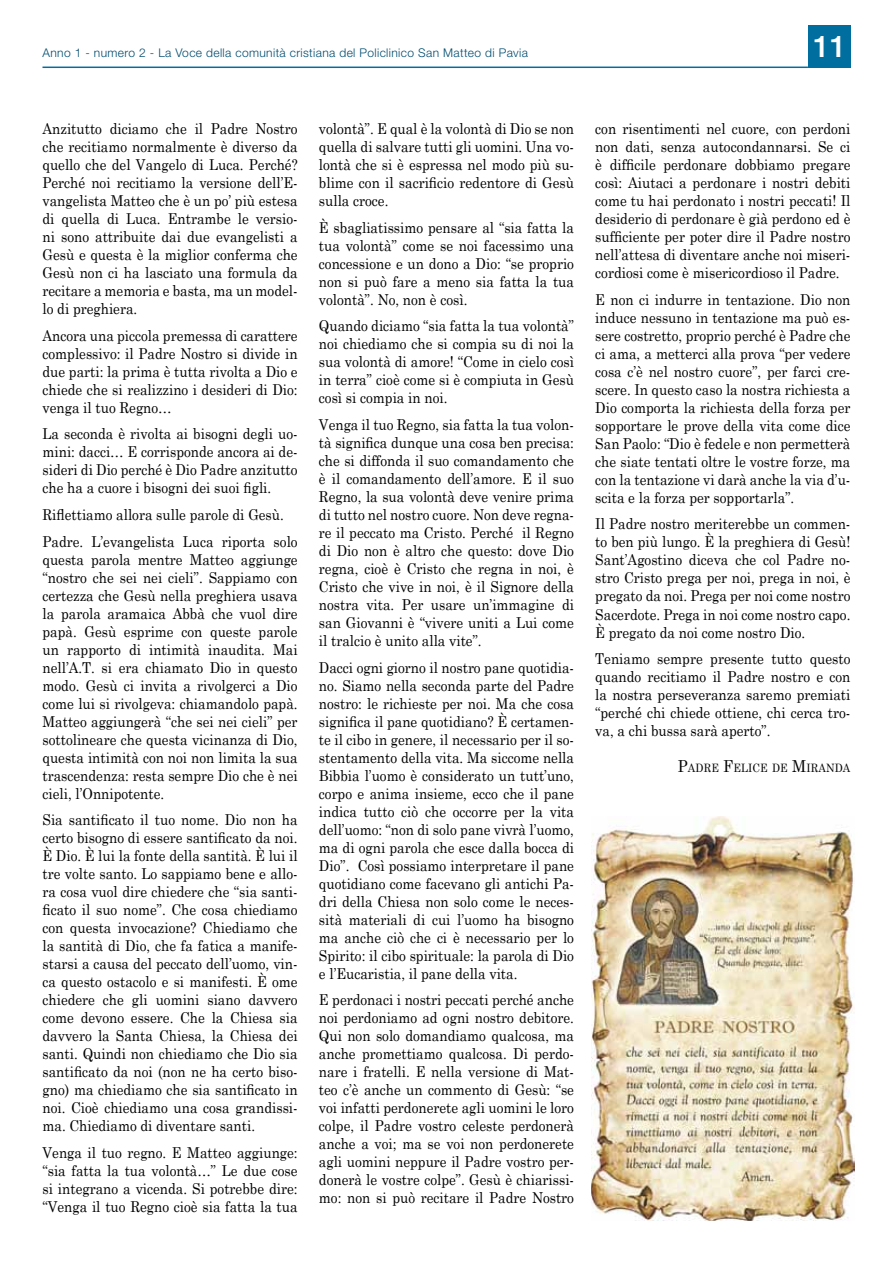
<style>
.page{position:relative;width:893px;height:1263px;background:#fff}
.page>*{position:absolute;margin:0;border:0;box-sizing:border-box;transform-origin:0 0}
.t1{font:500 30px "Helvetica Neue";color:#fff}
.t2{font:15px/18px "Century Schoolbook";color:#000;text-align:justify;scale:.9 1}
.t3{font:300 12px "Helvetica Neue";letter-spacing:.03em;color:#004d70}
.t4{font:11.55px "Century Schoolbook";letter-spacing:.015em;color:#000;scale:.9 1}
.s1{font-size:16.5px}
</style>
<div class="page">
<div style="left:808px;top:26px;width:42px;height:42px;background:#006f9f"></div>
<hr style="left:42px;top:67px;width:766px;height:1px;background:#006f9f">
<img style="left:591px;top:816px;width:264px;height:404px">
<p class="t3" style="left:42px;top:45px;width:487px">Anno 1 - numero 2 - La Voce della comunità cristiana del Policlinico San Matteo di Pavia</p>
<h1 class="t1" style="left:813px;top:28px;width:35px">11</h1>
<p class="t2" style="left:43px;top:120px;width:285px">Anzitutto diciamo che il Padre Nostro che recitiamo normalmente è diverso da quello che del Vangelo di Luca. Perché?<br>Perché noi recitiamo la versione dell’E&shy;vangelista Matteo che è un po’ più estesa di quella di Luca. Entrambe le versio&shy;ni sono attribuite dai due evangelisti a Gesù e questa è la miglior conferma che Gesù non ci ha lasciato una formula da recitare a memoria e basta, ma un model&shy;lo di preghiera.</p>
<p class="t2" style="left:43px;top:326px;width:285px">Ancora una piccola premessa di carattere complessivo: il Padre Nostro si divide in due parti: la prima è tutta rivolta a Dio e chiede che si realizzino i desideri di Dio: venga il tuo Regno…</p>
<p class="t2" style="left:43px;top:425px;width:285px">La seconda è rivolta ai bisogni degli uo&shy;mini: dacci… E corrisponde ancora ai de&shy;sideri di Dio perché è Dio Padre anzitutto che ha a cuore i bisogni dei suoi figli.</p>
<p class="t2" style="left:43px;top:501px;width:285px;line-height:26.5px">Riflettiamo allora sulle parole di Gesù.<br>Padre. L’evangelista Luca riporta solo</p>
<p class="t2" style="left:43px;top:550px;width:285px">questa parola mentre Matteo aggiunge “nostro che sei nei cieli”. Sappiamo con certezza che Gesù nella preghiera usava la parola aramaica Abbà che vuol dire papà. Gesù esprime con queste parole un rapporto di intimità inaudita. Mai nell’A.T. si era chiamato Dio in questo modo. Gesù ci invita a rivolgerci a Dio come lui si rivolgeva: chiamandolo papà.<br>Matteo aggiungerà “che sei nei cieli” per sottolineare che questa vicinanza di Dio, questa intimità con noi non limita la sua trascendenza: resta sempre Dio che è nei cieli, l’Onnipotente.</p>
<p class="t2" style="left:43px;top:810px;width:285px">Sia santificato il tuo nome. Dio non ha certo bisogno di essere santificato da noi.<br>È Dio. È lui la fonte della santità. È lui il tre volte santo. Lo sappiamo bene e allo&shy;ra cosa vuol dire chiedere che “sia santi&shy;ficato il suo nome”. Che cosa chiediamo con questa invocazione? Chiediamo che la santità di Dio, che fa fatica a manife&shy;starsi a causa del peccato dell’uomo, vin&shy;ca questo ostacolo e si manifesti. È ome chiedere che gli uomini siano davvero come devono essere. Che la Chiesa sia davvero la Santa Chiesa, la Chiesa dei santi. Quindi non chiediamo che Dio sia santificato da noi (non ne ha certo biso&shy;gno) ma chiediamo che sia santificato in noi. Cioè chiediamo una cosa grandissi&shy;ma. Chiediamo di diventare santi.</p>
<p class="t2" style="left:43px;top:1143px;width:285px">Venga il tuo regno. E Matteo aggiunge: “sia fatta la tua volontà…” Le due cose si integrano a vicenda. Si potrebbe dire: “Venga il tuo Regno cioè sia fatta la tua</p>
<p class="t2" style="left:319px;top:120px;width:285px">volontà”. E qual è la volontà di Dio se non quella di salvare tutti gli uomini. Una vo&shy;lontà che si è espressa nel modo più su&shy;blime con il sacrificio redentore di Gesù sulla croce.</p>
<p class="t2" style="left:319px;top:218px;width:285px">È sbagliatissimo pensare al “sia fatta la tua volontà” come se noi facessimo una concessione e un dono a Dio: “se proprio non si può fare a meno sia fatta la tua volontà”. No, non è così.</p>
<p class="t2" style="left:319px;top:317px;width:285px">Quando diciamo “sia fatta la tua volontà” noi chiediamo che si compia su di noi la sua volontà di amore! “Come in cielo così in terra” cioè come si è compiuta in Gesù così si compia in noi.</p>
<p class="t2" style="left:319px;top:415px;width:285px">Venga il tuo Regno, sia fatta la tua volon&shy;tà significa dunque una cosa ben precisa: che si diffonda il suo comandamento che è il comandamento dell’amore. E il suo Regno, la sua volontà deve venire prima di tutto nel nostro cuore. Non deve regna&shy;re il peccato ma Cristo. Perché il Regno di Dio non è altro che questo: dove Dio regna, cioè è Cristo che regna in noi, è Cristo che vive in noi, è il Signore della nostra vita. Per usare un’immagine di san Giovanni è “vivere uniti a Lui come il tralcio è unito alla vite”.</p>
<p class="t2" style="left:319px;top:658px;width:285px">Dacci ogni giorno il nostro pane quotidia&shy;no. Siamo nella seconda parte del Padre nostro: le richieste per noi. Ma che cosa significa il pane quotidiano? È certamen&shy;te il cibo in genere, il necessario per il so&shy;stentamento della vita. Ma siccome nella Bibbia l’uomo è considerato un tutt’uno, corpo e anima insieme, ecco che il pane indica tutto ciò che occorre per la vita dell’uomo: “non di solo pane vivrà l’uomo, ma di ogni parola che esce dalla bocca di Dio”. Così possiamo interpretare il pane quotidiano come facevano gli antichi Pa&shy;dri della Chiesa non solo come le neces&shy;sità materiali di cui l’uomo ha bisogno ma anche ciò che ci è necessario per lo Spirito: il cibo spirituale: la parola di Dio e l’Eucaristia, il pane della vita.</p>
<p class="t2" style="left:319px;top:990px;width:285px">E perdonaci i nostri peccati perché anche noi perdoniamo ad ogni nostro debitore.<br>Qui non solo domandiamo qualcosa, ma anche promettiamo qualcosa. Di perdo&shy;nare i fratelli. E nella versione di Mat&shy;teo c’è anche un commento di Gesù: “se voi infatti perdonerete agli uomini le loro colpe, il Padre vostro celeste perdonerà anche a voi; ma se voi non perdonerete agli uomini neppure il Padre vostro per&shy;donerà le vostre colpe”. Gesù è chiarissi&shy;mo: non si può recitare il Padre Nostro</p>
<p class="t2" style="left:595px;top:120px;width:285px">con risentimenti nel cuore, con perdoni non dati, senza autocondannarsi. Se ci è difficile perdonare dobbiamo pregare così: Aiutaci a perdonare i nostri debiti come tu hai perdonato i nostri peccati! Il desiderio di perdonare è già perdono ed è sufficiente per poter dire il Padre nostro nell’attesa di diventare anche noi miseri&shy;cordiosi come è misericordioso il Padre.</p>
<p class="t2" style="left:595px;top:290px;width:285px">E non ci indurre in tentazione. Dio non induce nessuno in tentazione ma può es&shy;sere costretto, proprio perché è Padre che ci ama, a metterci alla prova “per vedere cosa c’è nel nostro cuore”, per farci cre&shy;scere. In questo caso la nostra richiesta a Dio comporta la richiesta della forza per sopportare le prove della vita come dice San Paolo: “Dio è fedele e non permetterà che siate tentati oltre le vostre forze, ma con la tentazione vi darà anche la via d’u&shy;scita e la forza per sopportarla”.</p>
<p class="t2" style="left:595px;top:515px;width:285px">Il Padre nostro meriterebbe un commen&shy;to ben più lungo. È la preghiera di Gesù!<br>Sant’Agostino diceva che col Padre no&shy;stro Cristo prega per noi, prega in noi, è pregato da noi. Prega per noi come nostro Sacerdote. Prega in noi come nostro capo.<br>È pregato da noi come nostro Dio.</p>
<p class="t2" style="left:595px;top:649px;width:285px">Teniamo sempre presente tutto questo quando recitiamo il Padre nostro e con la nostra perseveranza saremo premiati “perché chi chiede ottiene, chi cerca tro&shy;va, a chi bussa sarà aperto”.</p>
<p class="t4" style="left:678px;top:761px;width:193px"><span class="s1">P</span>ADRE <span class="s1">F</span>ELICE DE <span class="s1">M</span>IRANDA</p>
</div>
